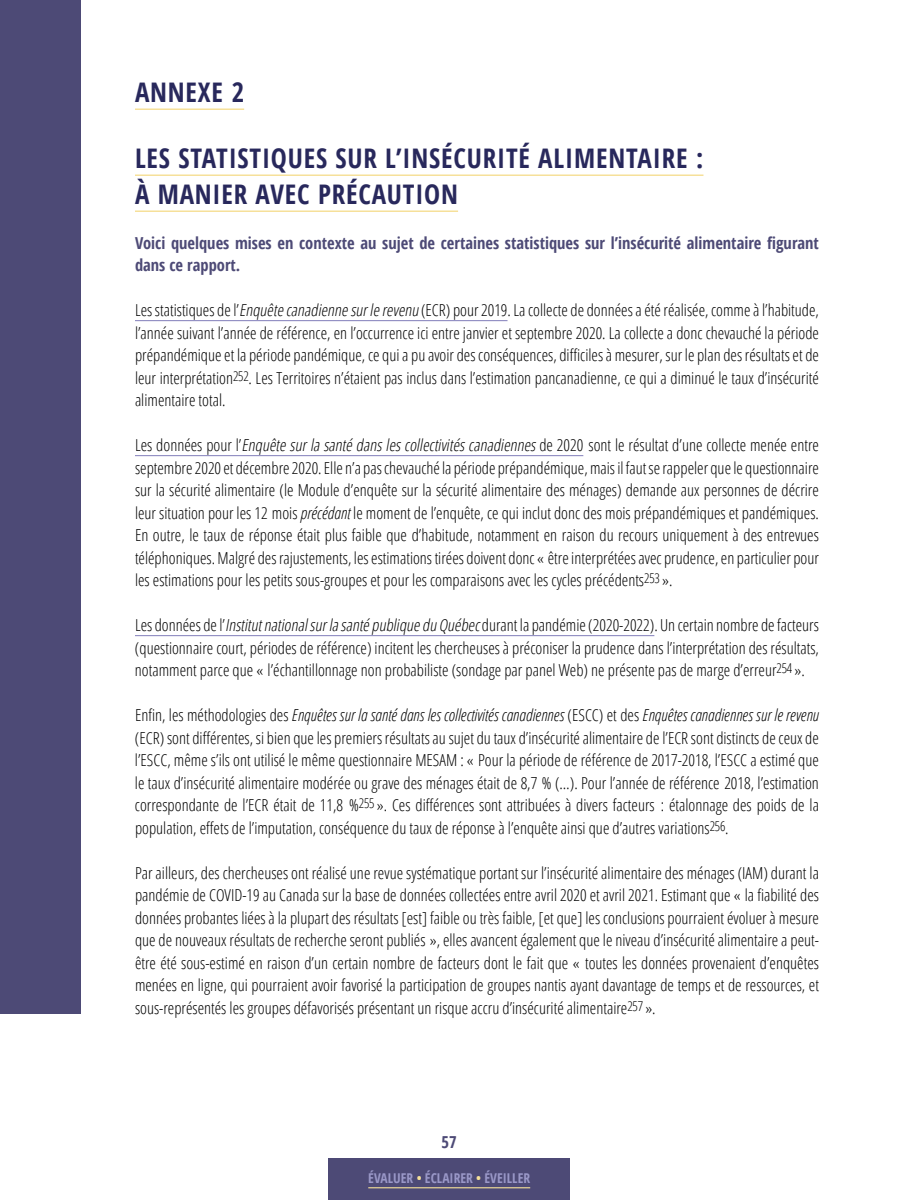
<style>
.page{position:relative;width:900px;height:1200px;background:#fff}
.page>*{position:absolute;margin:0;border:0;box-sizing:border-box;transform-origin:0 0}
.t1{font:700 27px/36px "Open Sans Condensed";letter-spacing:.03em;color:#28285c}
.t2{font:300 16.5px/22.5px "Open Sans Condensed";color:#000;text-align:justify}
.t3{font:700 16.5px/22.5px "Open Sans Condensed";color:#4d4a76}
.t4{font:700 13.5px "Open Sans Condensed";color:#9a98c8}
.s1{font-style:italic}
.s2{color:#f6e199}
</style>
<div class="page">
<div style="left:328px;top:1158px;width:242px;height:42px;background:#4d4a76"></div>
<hr style="left:368px;top:1187px;width:162px;height:1px;background:#f6e199">
<hr style="left:135px;top:109px;width:109px;height:1px;background:#f2d166">
<hr style="left:135px;top:175px;width:568px;height:1px;background:#f2d166">
<hr style="left:135px;top:211px;width:323px;height:1px;background:#f2d166">
<hr style="left:135px;top:320px;width:373px;height:1px;background:#817eba">
<hr style="left:135px;top:455px;width:448px;height:1px;background:#817eba">
<hr style="left:135px;top:635px;width:519px;height:1px;background:#817eba">
<div style="left:0;top:0;width:81px;height:1014px;background:#4d4a76"></div>
<h1 class="t1" style="left:135px;top:73px;width:111px">ANNEXE 2</h1>
<h1 class="t1" style="left:135px;top:139px;width:570px">LES STATISTIQUES SUR L’INSÉCURITÉ ALIMENTAIRE :<br>À MANIER AVEC PRÉCAUTION</h1>
<p class="t3" style="left:135px;top:231px;width:686px">Voici quelques mises en contexte au sujet de certaines statistiques sur l’insécurité alimentaire figurant dans ce rapport.</p>
<p class="t2" style="left:135px;top:298px;width:686px">Les statistiques de l’<span class="s1">Enquêtecanadiennesurlerevenu</span>(ECR) pour 2019. La collecte de données a été réalisée, comme à l’habitude, l’année suivant l’année de référence, en l’occurrence ici entre janvier et septembre 2020. La collecte a donc chevauché la période prépandémique et la période pandémique, ce qui a pu avoir des conséquences, difficiles à mesurer, sur le plan des résultats et de leur interprétation<sup>252</sup>. Les Territoires n’étaient pas inclus dans l’estimation pancanadienne, ce qui a diminué le taux d’insécurité alimentaire total.</p>
<p class="t2" style="left:135px;top:433px;width:686px">Les données pour l’<span class="s1">Enquêtesurlasantédanslescollectivitéscanadiennes</span>de 2020 sont le résultat d’une collecte menée entre septembre 2020 et décembre 2020. Elle n’a pas chevauché la période prépandémique, mais il faut se rappeler que le questionnaire sur la sécurité alimentaire (le Module d’enquête sur la sécurité alimentaire des ménages) demande aux personnes de décrire leur situation pour les 12 mois <span class="s1">précédant</span> le moment de l’enquête, ce qui inclut donc des mois prépandémiques et pandémiques.<br>En outre, le taux de réponse était plus faible que d’habitude, notamment en raison du recours uniquement à des entrevues téléphoniques. Malgré des rajustements, les estimations tirées doivent donc « être interprétées avec prudence, en particulier pour les estimations pour les petits sous-groupes et pour les comparaisons avec les cycles précédents<sup>253</sup> ».</p>
<p class="t2" style="left:135px;top:613px;width:686px">Les données de l’<span class="s1">Institutnationalsurlasantépubliquedu Québec</span>durant la pandémie (2020-2022). Un certain nombre de facteurs (questionnaire court, périodes de référence) incitent les chercheuses à préconiser la prudence dans l’interprétation des résultats, notamment parce que « l’échantillonnage non probabiliste (sondage par panel Web) ne présente pas de marge d’erreur<sup>254</sup> ».</p>
<p class="t2" style="left:135px;top:703px;width:686px">Enfin, les méthodologies des <span class="s1">Enquêtes sur la santé dans les collectivités canadiennes</span> (ESCC) et des <span class="s1">Enquêtes canadiennes sur le revenu </span>(ECR) sont différentes, si bien que les premiers résultats au sujet du taux d’insécurité alimentaire de l’ECR sont distincts de ceux de l’ESCC, même s’ils ont utilisé le même questionnaire MESAM : « Pour la période de référence de 2017-2018, l’ESCC a estimé que le taux d’insécurité alimentaire modérée ou grave des ménages était de 8,7 % (…). Pour l’année de référence 2018, l’estimation correspondante de l’ECR était de 11,8 %<sup>255</sup> ». Ces différences sont attribuées à divers facteurs : étalonnage des poids de la population, effets de l’imputation, conséquence du taux de réponse à l’enquête ainsi que d’autres variations<sup>256</sup>.</p>
<p class="t2" style="left:135px;top:861px;width:686px">Par ailleurs, des chercheuses ont réalisé une revue systématique portant sur l’insécurité alimentaire des ménages (IAM) durant la pandémie de COVID-19 au Canada sur la base de données collectées entre avril 2020 et avril 2021. Estimant que « la fiabilité des données probantes liées à la plupart des résultats [est] faible ou très faible, [et que] les conclusions pourraient évoluer à mesure que de nouveaux résultats de recherche seront publiés », elles avancent également que le niveau d’insécurité alimentaire a peut&shy;être été sous-estimé en raison d’un certain nombre de facteurs dont le fait que « toutes les données provenaient d’enquêtes menées en ligne, qui pourraient avoir favorisé la participation de groupes nantis ayant davantage de temps et de ressources, et sous‑représentés les groupes défavorisés présentant un risque accru d’insécurité alimentaire<sup>257</sup> ».</p>
<p class="t3" style="left:442px;top:1131px;width:17px">57</p>
<p class="t4" style="left:368px;top:1169px;width:163px">ÉVALUER <span class="s2">•</span> ÉCLAIRER <span class="s2">•</span> ÉVEILLER</p>
</div>
